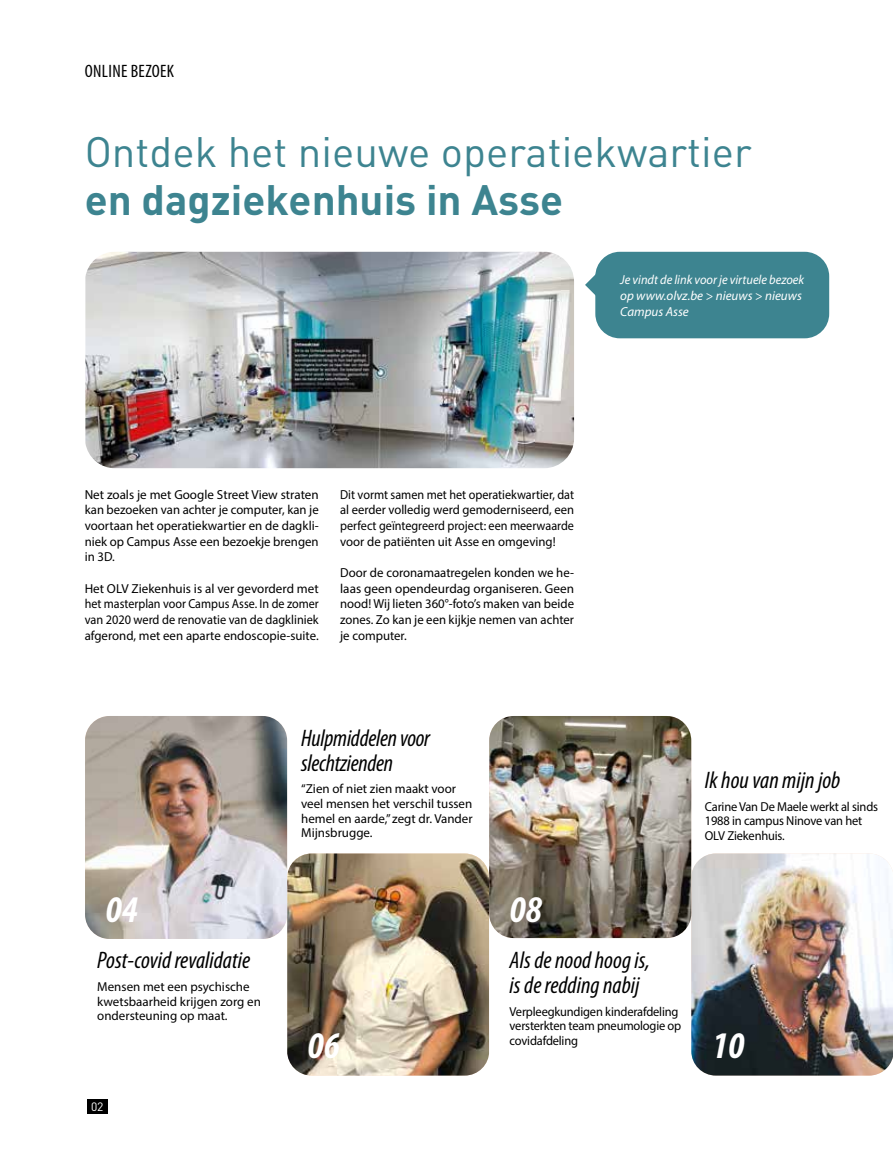
<style>
.page{position:relative;width:893px;height:1149px;background:#fff}
.page>*{position:absolute;margin:0;border:0;box-sizing:border-box;transform-origin:0 0}
.t1{font:42px "DIN";color:#3d8490}
.t2{font:700 42px "DIN";color:#3d8490}
.t3{font:italic 700 condensed 37.8px "Myriad Pro";color:#fff}
.t4{font:italic condensed 24px/24.5px "Myriad Pro";color:#000}
.t5{font:condensed 18px "Myriad Pro";letter-spacing:.02em;color:#000}
.t6{font:13.05px/15.6px "Myriad Pro";color:#000;text-align:justify}
.t7{font:13.05px/15.6px "Myriad Pro";color:#000;text-align:justify;scale:.93 1}
.t8{font:13.05px/14.5px "Myriad Pro";color:#000;scale:.96 1}
.t9{font:italic 13.05px/15.6px "Myriad Pro";color:#fff;scale:.95 1}
.t10{font:12px "DIN";color:#fff}
</style>
<div class="page">
<div style="left:595px;top:252px;width:234px;height:86px;background:#3d8490;border-radius:25px"></div>
<div style="left:87px;top:1098px;width:21px;height:15px;background:#000"></div>
<img style="left:287px;top:853px;width:202px;height:222px">
<img style="left:691px;top:853px;width:202px;height:222px">
<img style="left:489px;top:716px;width:202px;height:221px">
<img style="left:85px;top:716px;width:202px;height:222px">
<img style="left:85px;top:252px;width:489px;height:216px">
<svg style="left:585px;top:274px;width:11px;height:22px"></svg>
<h3 class="t5" style="left:85px;top:62px;width:91px">ONLINE BEZOEK</h3>
<h1 class="t1" style="left:85px;top:126px;width:669px">Ontdek het nieuwe operatiekwartier</h1>
<h1 class="t2" style="left:85px;top:172px;width:480px">en dagziekenhuis in Asse</h1>
<p class="t9" style="left:620px;top:272px;width:195px">Je vindt de link voor je virtuele bezoek op www.olvz.be &gt; nieuws &gt; nieuws<br>Campus Asse</p>
<p class="t6" style="left:85px;top:486px;width:236px">Net zoals je met Google Street View straten kan bezoeken van achter je computer, kan je voortaan het operatiekwartier en de dagkli&shy;niek op Campus Asse een bezoekje brengen in 3D.</p>
<p class="t6" style="left:85px;top:580px;width:236px">Het OLV Ziekenhuis is al ver gevorderd met het masterplan voor Campus Asse. In de zomer van 2020 werd de renovatie van de dagkliniek afgerond, met een aparte endoscopie-suite.</p>
<p class="t7" style="left:340px;top:486px;width:253px">Dit vormt samen met het operatiekwartier, dat al eerder volledig werd gemoderniseerd, een perfect geïntegreerd project: een meerwaarde voor de patiënten uit Asse en omgeving!</p>
<p class="t6" style="left:340px;top:564px;width:235px">Door de coronamaatregelen konden we he&shy;laas geen opendeurdag organiseren. Geen nood! Wij lieten 360°-foto’s maken van beide zones. Zo kan je een kijkje nemen van achter je computer.</p>
<h3 class="t4" style="left:301px;top:726px;width:130px">Hulpmiddelen voor slechtzienden</h3>
<p class="t6" style="left:301px;top:781px;width:173px;line-height:14.5px;text-align:left">“Zien of niet zien maakt voor veel mensen het verschil tussen hemel en aarde,” zegt dr. Vander<br>Mijnsbrugge.</p>
<h2 class="t3" style="left:105px;top:885px;width:34px">04</h2>
<h2 class="t3" style="left:510px;top:885px;width:34px">08</h2>
<h3 class="t4" style="left:705px;top:768px;width:137px">Ik hou van mijn job</h3>
<p class="t8" style="left:705px;top:798px;width:182px">Carine Van De Maele werkt al sinds<br>1988 in campus Ninove van het<br>OLV Ziekenhuis.</p>
<h3 class="t4" style="left:97px;top:948px;width:155px">Post-covidrevalidatie</h3>
<p class="t6" style="left:97px;top:978px;width:165px;line-height:14.5px;text-align:left">Mensen met een psychische kwetsbaarheid krijgen zorg en ondersteuning op maat.</p>
<p class="t10" style="left:91px;top:1098px;width:14px">02</p>
<h2 class="t3" style="left:308px;top:1021px;width:34px">06</h2>
<h3 class="t4" style="left:510px;top:948px;width:142px">Als de nood hoog is, is de redding nabij</h3>
<p class="t8" style="left:510px;top:1003px;width:180px">Verpleegkundigen kinderafdeling versterkten team pneumologie op covidafdeling</p>
<h2 class="t3" style="left:712px;top:1021px;width:34px">10</h2>
</div>
